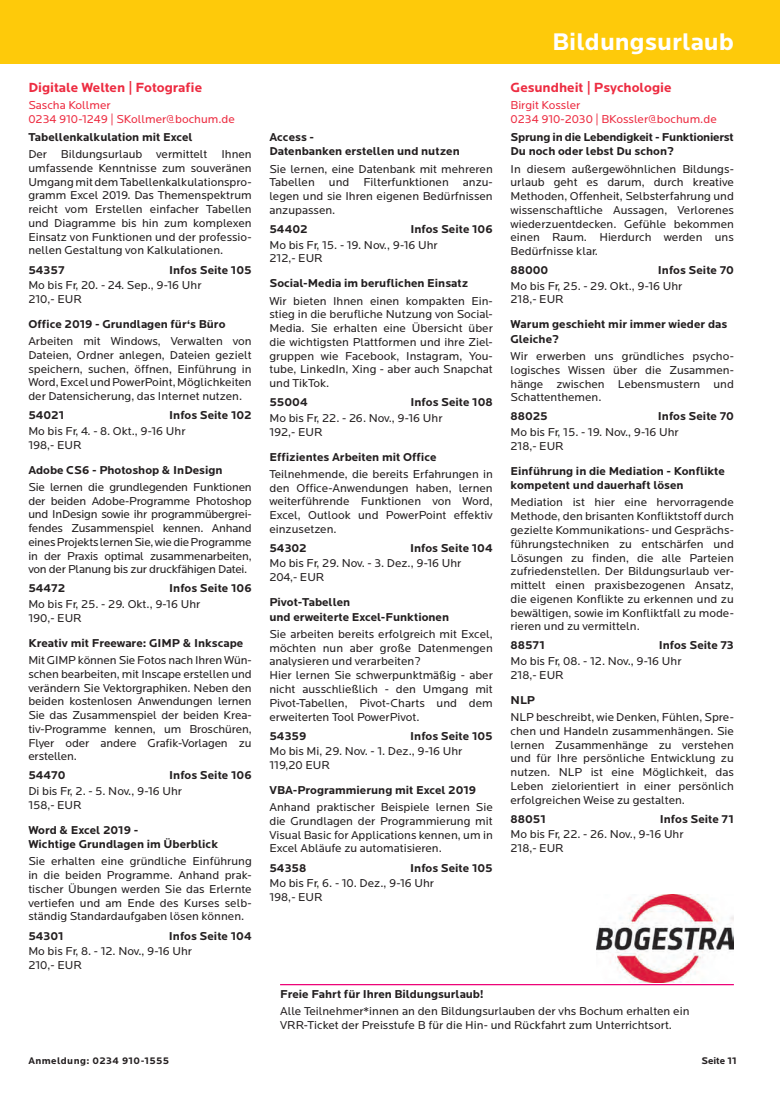
<style>
.page{position:relative;width:780px;height:1099px;background:#fff}
.page>*{position:absolute;margin:0;border:0;box-sizing:border-box;transform-origin:0 0}
.t1{font:700 25px "Locator";color:#fff}
.t2{font:700 13.75px "Locator";color:#ed2c41}
.t3{font:11.88px/13.8px "Locator";color:#231f20}
.t4{font:700 11.88px/14.4px "Locator";color:#231f20}
.t5{font:11.88px/13.8px "Locator";color:#ed2c41}
.t6{font:700 11.88px/14.4px "Locator";letter-spacing:-.02em;color:#231f20}
.t7{font:700 10px "Locator";letter-spacing:.04em;color:#231f20}
</style>
<div class="page">
<div style="left:0;top:0;width:780px;height:64px;background:#feca0a"></div>
<img style="left:596px;top:894px;width:137px;height:88px">
<hr style="left:280px;top:984px;width:453px;height:1px;background:#ed0277">
<p class="t2" style="left:28px;top:79px;width:175px">Digitale Welten | Fotografie</p>
<p class="t5" style="left:28px;top:99px;width:208px">Sascha Kollmer<br>0234 910-1249 | SKollmer@bochum.de</p>
<p class="t4" style="left:28px;top:130px;width:166px">Tabellenkalkulation mit Excel</p>
<p class="t3" style="left:28px;top:148px;width:225px;text-align:justify">Der Bildungsurlaub vermittelt Ihnen umfassende Kenntnisse zum souveränen Umgang mit dem Tabellenkalkulationspro&shy;gramm Excel 2019. Das Themenspektrum reicht vom Erstellen einfacher Tabellen und Diagramme bis hin zum komplexen Einsatz von Funktionen und der professio&shy;nellen Gestaltung von Kalkulationen.</p>
<p class="t4" style="left:28px;top:263px;width:38px">54357</p>
<p class="t4" style="left:169px;top:263px;width:84px">Infos Seite 105</p>
<p class="t3" style="left:28px;top:278px;width:175px">Mo bis Fr, 20. - 24. Sep., 9-16 Uhr<br>210,- EUR</p>
<p class="t4" style="left:28px;top:317px;width:199px">Office 2019 - Grundlagen für‘s Büro</p>
<p class="t3" style="left:28px;top:334px;width:225px;text-align:justify">Arbeiten mit Windows, Verwalten von Dateien, Ordner anlegen, Dateien gezielt speichern, suchen, öffnen, Einführung in Word, Excel und PowerPoint, Möglichkeiten der Datensicherung, das Internet nutzen.</p>
<p class="t4" style="left:28px;top:408px;width:37px">54021</p>
<p class="t4" style="left:169px;top:408px;width:84px">Infos Seite 102</p>
<p class="t3" style="left:28px;top:424px;width:159px">Mo bis Fr, 4. - 8. Okt., 9-16 Uhr<br>198,- EUR</p>
<p class="t4" style="left:28px;top:462px;width:196px">Adobe CS6 - Photoshop &amp; InDesign</p>
<p class="t3" style="left:28px;top:480px;width:225px;text-align:justify">Sie lernen die grundlegenden Funktionen der beiden Adobe-Programme Photoshop und InDesign sowie ihr programmübergrei&shy;fendes Zusammenspiel kennen. Anhand eines Projekts lernen Sie, wie die Programme in der Praxis optimal zusammenarbeiten, von der Planung bis zur druckfähigen Datei.</p>
<p class="t4" style="left:28px;top:581px;width:39px">54472</p>
<p class="t4" style="left:169px;top:581px;width:84px">Infos Seite 106</p>
<p class="t3" style="left:28px;top:597px;width:173px">Mo bis Fr, 25. - 29. Okt., 9-16 Uhr<br>190,- EUR</p>
<p class="t4" style="left:28px;top:636px;width:216px">Kreativ mit Freeware: GIMP &amp; Inkscape</p>
<p class="t3" style="left:28px;top:653px;width:225px;text-align:justify">Mit GIMP können Sie Fotos nach Ihren Wün&shy;schen bearbeiten, mit Inscape erstellen und verändern Sie Vektorgraphiken. Neben den beiden kostenlosen Anwendungen lernen Sie das Zusammenspiel der beiden Krea&shy;tiv-Programme kennen, um Broschüren, Flyer oder andere Grafik-Vorlagen zu erstellen.</p>
<p class="t4" style="left:28px;top:768px;width:39px">54470</p>
<p class="t4" style="left:169px;top:768px;width:84px">Infos Seite 106</p>
<p class="t3" style="left:28px;top:784px;width:155px">Di bis Fr, 2. - 5. Nov., 9-16 Uhr<br>158,- EUR</p>
<p class="t4" style="left:28px;top:822px;width:191px">Word &amp; Excel 2019 -<br>Wichtige Grundlagen im Überblick</p>
<p class="t3" style="left:28px;top:855px;width:225px;text-align:justify">Sie erhalten eine gründliche Einführung in die beiden Programme. Anhand prak&shy;tischer Übungen werden Sie das Erlernte vertiefen und am Ende des Kurses selb&shy;ständig Standardaufgaben lösen können.</p>
<p class="t4" style="left:28px;top:928px;width:37px">54301</p>
<p class="t4" style="left:169px;top:928px;width:84px">Infos Seite 104</p>
<p class="t3" style="left:28px;top:944px;width:165px">Mo bis Fr, 8. - 12. Nov., 9-16 Uhr<br>210,- EUR</p>
<p class="t4" style="left:269px;top:130px;width:192px">Access -<br>Datenbanken erstellen und nutzen</p>
<p class="t3" style="left:269px;top:162px;width:225px;text-align:justify">Sie lernen, eine Datenbank mit mehreren Tabellen und Filterfunktionen anzu&shy;legen und sie Ihren eigenen Bedürfnissen anzupassen.</p>
<p class="t4" style="left:269px;top:222px;width:40px">54402</p>
<p class="t4" style="left:410px;top:222px;width:84px">Infos Seite 106</p>
<p class="t3" style="left:269px;top:238px;width:170px">Mo bis Fr, 15. - 19. Nov., 9-16 Uhr<br>212,- EUR</p>
<p class="t4" style="left:269px;top:276px;width:200px">Social-Media im beruflichen Einsatz</p>
<p class="t3" style="left:269px;top:294px;width:225px;text-align:justify">Wir bieten Ihnen einen kompakten Ein&shy;stieg in die berufliche Nutzung von Social-Media. Sie erhalten eine Übersicht über die wichtigsten Plattformen und ihre Ziel&shy;gruppen wie Facebook, Instagram, You&shy;tube, LinkedIn, Xing - aber auch Snapchat und TikTok.</p>
<p class="t4" style="left:269px;top:395px;width:40px">55004</p>
<p class="t4" style="left:410px;top:395px;width:84px">Infos Seite 108</p>
<p class="t3" style="left:269px;top:411px;width:174px">Mo bis Fr, 22. - 26. Nov., 9-16 Uhr<br>192,- EUR</p>
<p class="t4" style="left:269px;top:449px;width:169px">Effizientes Arbeiten mit Office</p>
<p class="t3" style="left:269px;top:467px;width:225px;text-align:justify">Teilnehmende, die bereits Erfahrungen in den Office-Anwendungen haben, lernen weiterführende Funktionen von Word, Excel, Outlook und PowerPoint effektiv einzusetzen.</p>
<p class="t4" style="left:269px;top:541px;width:39px">54302</p>
<p class="t4" style="left:410px;top:541px;width:84px">Infos Seite 104</p>
<p class="t3" style="left:269px;top:557px;width:193px">Mo bis Fr, 29. Nov. - 3. Dez., 9-16 Uhr<br>204,- EUR</p>
<p class="t4" style="left:269px;top:595px;width:181px">Pivot-Tabellen<br>und erweiterte Excel-Funktionen</p>
<p class="t3" style="left:269px;top:627px;width:225px">Sie arbeiten bereits erfolgreich mit Excel, möchten nun aber große Datenmengen analysieren und verarbeiten?<br>Hier lernen Sie schwerpunktmäßig - aber nicht ausschließlich - den Umgang mit Pivot-Tabellen, Pivot-Charts und dem erweiterten Tool PowerPivot.</p>
<p class="t4" style="left:269px;top:728px;width:39px">54359</p>
<p class="t4" style="left:410px;top:728px;width:84px">Infos Seite 105</p>
<p class="t3" style="left:269px;top:744px;width:194px">Mo bis Mi, 29. Nov. - 1. Dez., 9-16 Uhr<br>119,20 EUR</p>
<p class="t4" style="left:269px;top:783px;width:208px">VBA-Programmierung mit Excel 2019</p>
<p class="t3" style="left:269px;top:800px;width:225px;text-align:justify">Anhand praktischer Beispiele lernen Sie die Grundlagen der Programmierung mit Visual Basic for Applications kennen, um in Excel Abläufe zu automatisieren.</p>
<p class="t4" style="left:269px;top:860px;width:38px">54358</p>
<p class="t4" style="left:410px;top:860px;width:84px">Infos Seite 105</p>
<p class="t3" style="left:269px;top:876px;width:166px">Mo bis Fr, 6. - 10. Dez., 9-16 Uhr<br>198,- EUR</p>
<h1 class="t1" style="left:552px;top:28px;width:183px">Bildungsurlaub</h1>
<p class="t2" style="left:510px;top:79px;width:162px">Gesundheit | Psychologie</p>
<p class="t5" style="left:510px;top:99px;width:208px">Birgit Kossler<br>0234 910-2030 | BKossler@bochum.de</p>
<p class="t6" style="left:510px;top:130px;width:225px">Sprung in die Lebendigkeit - Funktionierst<br>Du noch oder lebst Du schon?</p>
<p class="t3" style="left:510px;top:162px;width:225px;text-align:justify">In diesem außergewöhnlichen Bildungs&shy;urlaub geht es darum, durch kreative Methoden, Offenheit, Selbsterfahrung und wissenschaftliche Aussagen, Verlorenes wiederzuentdecken. Gefühle bekommen einen Raum. Hierdurch werden uns Bedürfnisse klar.</p>
<p class="t4" style="left:510px;top:263px;width:39px">88000</p>
<p class="t4" style="left:658px;top:263px;width:77px">Infos Seite 70</p>
<p class="t3" style="left:510px;top:279px;width:173px">Mo bis Fr, 25. - 29. Okt., 9-16 Uhr<br>218,- EUR</p>
<p class="t4" style="left:510px;top:317px;width:218px">Warum geschieht mir immer wieder das<br>Gleiche?</p>
<p class="t3" style="left:510px;top:349px;width:225px;text-align:justify">Wir erwerben uns gründliches psycho&shy;logisches Wissen über die Zusammen&shy;hänge zwischen Lebensmustern und Schattenthemen.</p>
<p class="t4" style="left:510px;top:409px;width:39px">88025</p>
<p class="t4" style="left:658px;top:409px;width:77px">Infos Seite 70</p>
<p class="t3" style="left:510px;top:425px;width:170px">Mo bis Fr, 15. - 19. Nov., 9-16 Uhr<br>218,- EUR</p>
<p class="t4" style="left:510px;top:464px;width:216px">Einführung in die Mediation - Konflikte kompetent und dauerhaft lösen</p>
<p class="t3" style="left:510px;top:496px;width:225px;text-align:justify">Mediation ist hier eine hervorragende Methode, den brisanten Konfliktstoff durch gezielte Kommunikations- und Gesprächs&shy;führungstechniken zu entschärfen und Lösungen zu finden, die alle Parteien zufriedenstellen. Der Bildungsurlaub ver&shy;mittelt einen praxisbezogenen Ansatz, die eigenen Konflikte zu erkennen und zu bewältigen, sowie im Konfliktfall zu mode&shy;rieren und zu vermitteln.</p>
<p class="t4" style="left:510px;top:638px;width:36px">88571</p>
<p class="t4" style="left:658px;top:638px;width:77px">Infos Seite 73</p>
<p class="t3" style="left:510px;top:654px;width:172px">Mo bis Fr, 08. - 12. Nov., 9-16 Uhr<br>218,- EUR</p>
<p class="t4" style="left:510px;top:692px;width:26px">NLP</p>
<p class="t3" style="left:510px;top:710px;width:225px;text-align:justify">NLP beschreibt, wie Denken, Fühlen, Spre&shy;chen und Handeln zusammenhängen. Sie lernen Zusammenhänge zu verstehen und für Ihre persönliche Entwicklung zu nutzen. NLP ist eine Möglichkeit, das Leben zielorientiert in einer persönlich erfolgreichen Weise zu gestalten.</p>
<p class="t4" style="left:510px;top:811px;width:37px">88051</p>
<p class="t4" style="left:659px;top:811px;width:76px">Infos Seite 71</p>
<p class="t3" style="left:510px;top:827px;width:174px">Mo bis Fr, 22. - 26. Nov., 9-16 Uhr<br>218,- EUR</p>
<p class="t4" style="left:280px;top:986px;width:205px">Freie Fahrt für Ihren Bildungsurlaub!</p>
<p class="t3" style="left:280px;top:1004px;width:411px">Alle Teilnehmer*innen an den Bildungsurlauben der vhs Bochum erhalten ein<br>VRR-Ticket der Preisstufe B für die Hin- und Rückfahrt zum Unterrichtsort.</p>
<p class="t7" style="left:28px;top:1054px;width:142px">Anmeldung: 0234 910-1555</p>
<p class="t7" style="left:701px;top:1054px;width:37px">Seite 11</p>
</div>
